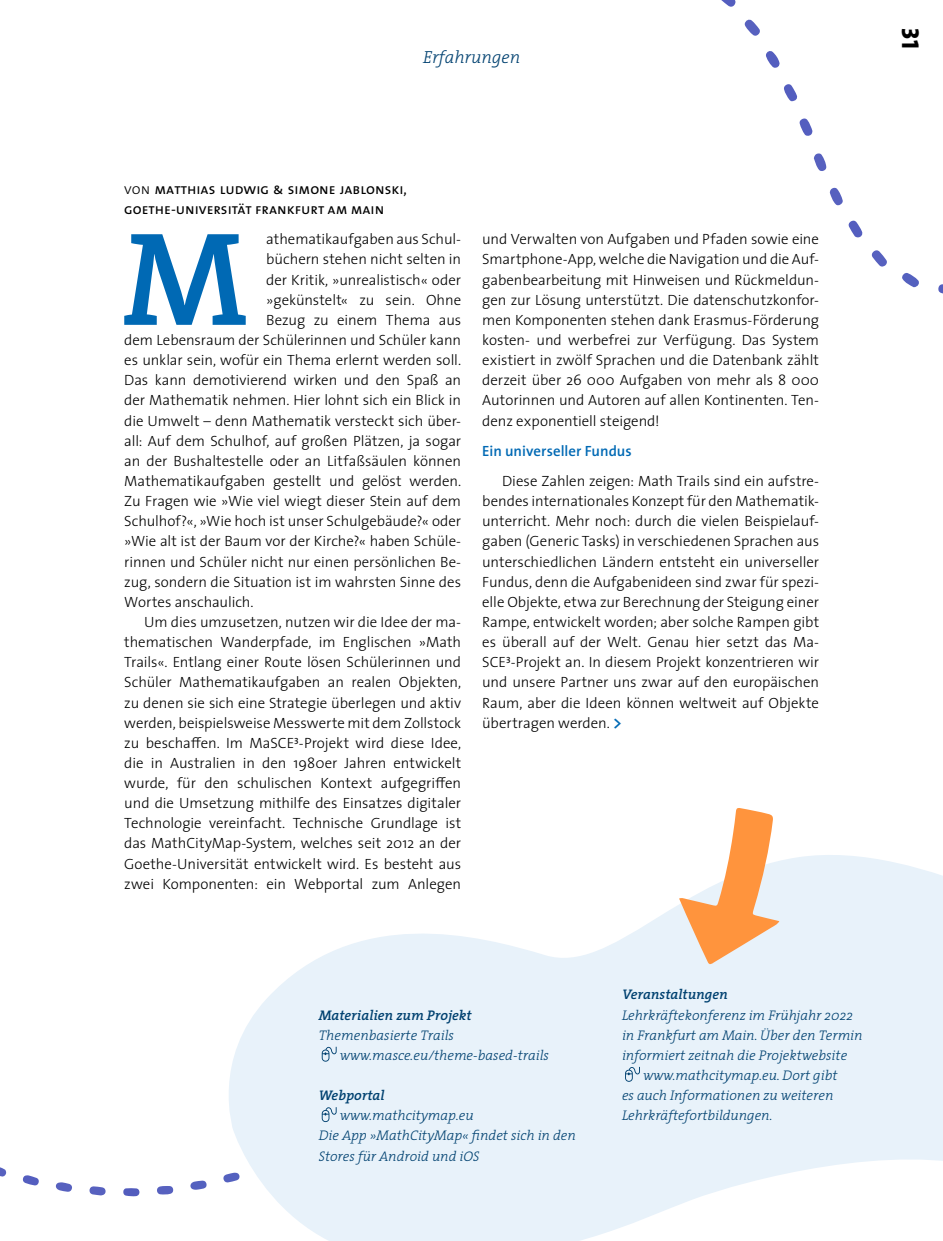
<style>
.page{position:relative;width:943px;height:1241px;background:#fff}
.page>*{position:absolute;margin:0;border:0;box-sizing:border-box;transform-origin:0 0}
.t1{font:600 134.05px "The Serif";color:#0069b4}
.t2{font:24.5px "The Sans Extra Bold Caps";color:#000}
.t3{font:italic 300 17.5px "The Serif";color:#004170}
.t4{font:300 14.88px/20.1px "The Sans";letter-spacing:-.005em;color:#000;text-align:justify}
.t5{font:14.88px/20.1px "The Sans Regular Caps";color:#000}
.t6{font:600 14.88px "The Sans";color:#0069b4}
.t7{font:italic 300 14px/20.1px "The Serif";color:#004170}
.t8{font:italic 600 14px "The Serif";color:#004170}
.s1{font-family:"The Sans Light Caps"}
.s2{font-weight:600;font-size:17.5px;color:#0069b4}
</style>
<div class="page">
<svg style="left:157px;top:1186px;width:16px;height:8px"></svg>
<svg style="left:0;top:1167px;width:6px;height:9px"></svg>
<svg style="left:56px;top:1182px;width:16px;height:9px"></svg>
<svg style="left:190px;top:1180px;width:17px;height:9px"></svg>
<svg style="left:23px;top:1175px;width:16px;height:10px"></svg>
<svg style="left:89px;top:1186px;width:17px;height:9px"></svg>
<svg style="left:123px;top:1188px;width:16px;height:8px"></svg>
<svg style="left:223px;top:855px;width:720px;height:385px;fill:#e8f2fa"></svg>
<svg style="left:322px;top:1046px;width:14px;height:15px"></svg>
<svg style="left:322px;top:1106px;width:14px;height:15px"></svg>
<svg style="left:625px;top:1066px;width:15px;height:15px"></svg>
<svg style="left:679px;top:808px;width:100px;height:157px"></svg>
<svg style="left:744px;top:19px;width:16px;height:17px"></svg>
<svg style="left:813px;top:153px;width:13px;height:18px"></svg>
<svg style="left:902px;top:273px;width:17px;height:14px"></svg>
<svg style="left:871px;top:250px;width:16px;height:17px"></svg>
<svg style="left:799px;top:118px;width:13px;height:18px"></svg>
<svg style="left:721px;top:0;width:15px;height:7px"></svg>
<svg style="left:829px;top:187px;width:14px;height:18px"></svg>
<svg style="left:784px;top:84px;width:14px;height:17px"></svg>
<svg style="left:938px;top:284px;width:5px;height:10px"></svg>
<svg style="left:848px;top:220px;width:15px;height:17px"></svg>
<svg style="left:766px;top:51px;width:14px;height:17px"></svg>
<p class="t3" style="left:423px;top:43px;width:99px">Erfahrungen</p>
<h2 class="t2" style="left:931px;top:28px;width:22px;rotate:90deg">31</h2>
<p class="t5" style="left:124px;top:179px;width:284px"><span class="s1">von</span> matthias ludwig &amp; simone jablonski, goethe-universität frankfurt am main</p>
<h1 class="t1" style="left:122px;top:168px;width:127px">M</h1>
<p class="t4" style="left:266px;top:229px;width:196px">athematikaufgaben aus Schul-</p>
<p class="t4" style="left:266px;top:249px;width:196px">büchern stehen nicht selten in</p>
<p class="t4" style="left:266px;top:269px;width:196px">der Kritik, »unrealistisch« oder</p>
<p class="t4" style="left:266px;top:289px;width:196px">»gekünstelt« zu sein. Ohne</p>
<p class="t4" style="left:266px;top:309px;width:196px">Bezug zu einem Thema aus</p>
<p class="t4" style="left:124px;top:329px;width:338px">dem Lebensraum der Schülerinnen und Schüler kann</p>
<p class="t4" style="left:124px;top:349px;width:337px">es unklar sein, wofür ein Thema erlernt werden soll.</p>
<p class="t4" style="left:124px;top:369px;width:338px">Das kann demotivierend wirken und den Spaß an</p>
<p class="t4" style="left:124px;top:390px;width:338px">der Mathematik nehmen. Hier lohnt sich ein Blick in</p>
<p class="t4" style="left:124px;top:410px;width:338px">die Umwelt – denn Mathematik versteckt sich über-</p>
<p class="t4" style="left:124px;top:430px;width:338px">all: Auf dem Schulhof, auf großen Plätzen, ja sogar</p>
<p class="t4" style="left:124px;top:450px;width:338px">an der Bushaltestelle oder an Litfaßsäulen können</p>
<p class="t4" style="left:124px;top:470px;width:337px">Mathematikaufgaben gestellt und gelöst werden.</p>
<p class="t4" style="left:124px;top:490px;width:338px">Zu Fragen wie »Wie viel wiegt dieser Stein auf dem</p>
<p class="t4" style="left:124px;top:510px;width:338px">Schulhof?«, »Wie hoch ist unser Schulgebäude?« oder</p>
<p class="t4" style="left:124px;top:530px;width:338px">»Wie alt ist der Baum vor der Kirche?« haben Schüle-</p>
<p class="t4" style="left:124px;top:551px;width:338px">rinnen und Schüler nicht nur einen persönlichen Be-</p>
<p class="t4" style="left:124px;top:571px;width:338px">zug, sondern die Situation ist im wahrsten Sinne des</p>
<p class="t4" style="left:124px;top:591px;width:129px">Wortes anschaulich.</p>
<p class="t4" style="left:144px;top:611px;width:318px">Um dies umzusetzen, nutzen wir die Idee der ma-</p>
<p class="t4" style="left:124px;top:631px;width:338px">thematischen Wanderpfade, im Englischen »Math</p>
<p class="t4" style="left:124px;top:651px;width:338px">Trails«. Entlang einer Route lösen Schülerinnen und</p>
<p class="t4" style="left:124px;top:671px;width:338px">Schüler Mathematikaufgaben an realen Objekten,</p>
<p class="t4" style="left:124px;top:691px;width:338px">zu denen sie sich eine Strategie überlegen und aktiv</p>
<p class="t4" style="left:124px;top:712px;width:338px">werden, beispielsweise Messwerte mit dem Zollstock</p>
<p class="t4" style="left:124px;top:732px;width:338px">zu beschaffen. Im MaSCE³-Projekt wird diese Idee,</p>
<p class="t4" style="left:124px;top:752px;width:338px">die in Australien in den 1980er Jahren entwickelt</p>
<p class="t4" style="left:124px;top:772px;width:338px">wurde, für den schulischen Kontext aufgegriffen</p>
<p class="t4" style="left:124px;top:792px;width:338px">und die Umsetzung mithilfe des Einsatzes digitaler</p>
<p class="t4" style="left:124px;top:812px;width:338px">Technologie vereinfacht. Technische Grundlage ist</p>
<p class="t4" style="left:124px;top:832px;width:338px">das MathCityMap-System, welches seit 2012 an der</p>
<p class="t4" style="left:124px;top:852px;width:338px">Goethe-Universität entwickelt wird. Es besteht aus</p>
<p class="t4" style="left:124px;top:873px;width:338px">zwei Komponenten: ein Webportal zum Anlegen</p>
<p class="t4" style="left:482px;top:229px;width:338px">und Verwalten von Aufgaben und Pfaden sowie eine Smartphone-App, welche die Navigation und die Auf&shy;gabenbearbeitung mit Hinweisen und Rückmeldun&shy;gen zur Lösung unterstützt. Die datenschutzkonfor&shy;men Komponenten stehen dank Erasmus-Förderung kosten- und werbefrei zur Verfügung. Das System existiert in zwölf Sprachen und die Datenbank zählt derzeit über 26 000 Aufgaben von mehr als 8 000<br>Autorinnen und Autoren auf allen Kontinenten. Ten&shy;denz exponentiell steigend!</p>
<p class="t6" style="left:482px;top:438px;width:151px">Ein universeller Fundus</p>
<p class="t4" style="left:482px;top:470px;width:338px;text-indent:20px">Diese Zahlen zeigen: Math Trails sind ein aufstre&shy;bendes internationales Konzept für den Mathematik&shy;unterricht. Mehr noch: durch die vielen Beispielauf&shy;gaben (Generic Tasks) in verschiedenen Sprachen aus unterschiedlichen Ländern entsteht ein universeller Fundus, denn die Aufgabenideen sind zwar für spezi&shy;elle Objekte, etwa zur Berechnung der Steigung einer Rampe, entwickelt worden; aber solche Rampen gibt es überall auf der Welt. Genau hier setzt das Ma-SCE³-Projekt an. In diesem Projekt konzentrieren wir und unsere Partner uns zwar auf den europäischen Raum, aber die Ideen können weltweit auf Objekte übertragen werden. <span class="s2">&gt;</span></p>
<p class="t8" style="left:319px;top:1003px;width:155px">Materialien zum Projekt</p>
<p class="t7" style="left:340px;top:1024px;width:211px;text-indent:-21px">Themenbasierte Trails www.masce.eu/theme-based-trails</p>
<p class="t8" style="left:319px;top:1083px;width:68px">Webportal</p>
<p class="t7" style="left:319px;top:1104px;width:259px;text-indent:21px">www.mathcitymap.eu<br>Die App »MathCityMap« findet sich in den<br>Stores für Android und iOS</p>
<p class="t8" style="left:622px;top:982px;width:107px">Veranstaltungen</p>
<p class="t7" style="left:622px;top:1004px;width:232px">Lehrkräftekonferenz im Frühjahr 2022</p>
<p class="t7" style="left:622px;top:1024px;width:242px">in Frankfurt am Main. Über den Termin</p>
<p class="t7" style="left:622px;top:1044px;width:227px">informiert zeitnah die Projektwebsite</p>
<p class="t7" style="left:643px;top:1064px;width:196px">www.mathcitymap.eu. Dort gibt</p>
<p class="t7" style="left:622px;top:1084px;width:213px">es auch Informationen zu weiteren</p>
<p class="t7" style="left:622px;top:1104px;width:152px">Lehrkräftefortbildungen.</p>
</div>
